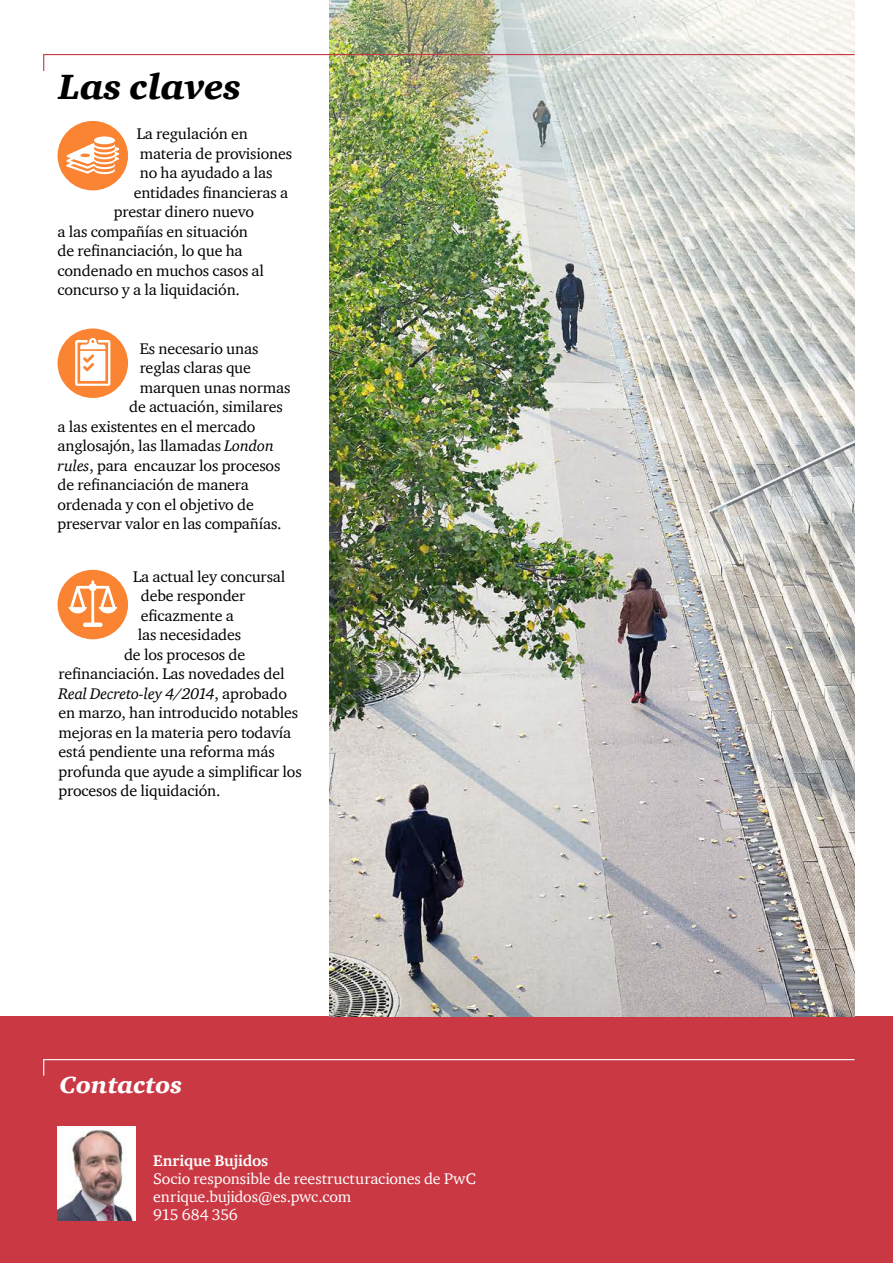
<style>
.page{position:relative;width:893px;height:1263px;background:#fff}
.page>*{position:absolute;margin:0;border:0;box-sizing:border-box;transform-origin:0 0}
.t1{font:italic 900 36px "ITC Charter Com";color:#000}
.t2{font:italic 900 24px "ITC Charter Com";color:#fff}
.t3{font:15.75px "ITC Charter Com";letter-spacing:-.01em;color:#000}
.t4{font:15.75px/18px "ITC Charter Com";letter-spacing:-.01em;color:#fff}
.t5{font:italic 15.75px "ITC Charter Com";letter-spacing:-.01em;color:#000}
.t6{font:700 15.75px "ITC Charter Com";letter-spacing:-.01em;color:#fff}
.s1{font-style:italic}
.s2{font-style:normal}
</style>
<div class="page">
<div style="left:0;top:1016px;width:893px;height:247px;background:#ca3843"></div>
<img style="left:329px;top:0;width:526px;height:1016px">
<img style="left:43px;top:53px;width:812px;height:19px">
<svg style="left:43px;top:1059px;width:812px;height:17px"></svg>
<img style="left:58px;top:1127px;width:77px;height:93px">
<svg style="left:58px;top:121px;width:70px;height:69px"></svg>
<svg style="left:58px;top:328px;width:70px;height:70px"></svg>
<svg style="left:58px;top:570px;width:70px;height:69px"></svg>
<h1 class="t1" style="left:59px;top:65px;width:184px">Las claves</h1>
<p class="t3" style="left:137px;top:124px;width:113px">La regulación en</p>
<p class="t3" style="left:140px;top:144px;width:154px">materia de provisiones</p>
<p class="t3" style="left:140px;top:163px;width:134px">no ha ayudado a las</p>
<p class="t3" style="left:134px;top:183px;width:156px">entidades financieras a</p>
<p class="t3" style="left:114px;top:202px;width:142px">prestar dinero nuevo</p>
<p class="t3" style="left:58px;top:222px;width:192px">a las compañías en situación</p>
<p class="t3" style="left:58px;top:241px;width:187px">de refinanciación, lo que ha</p>
<p class="t3" style="left:58px;top:261px;width:208px">condenado en muchos casos al</p>
<p class="t3" style="left:58px;top:280px;width:184px">concurso y a la liquidación.</p>
<p class="t3" style="left:140px;top:339px;width:120px">Es necesario unas</p>
<p class="t3" style="left:140px;top:358px;width:113px">reglas claras que</p>
<p class="t3" style="left:140px;top:378px;width:152px">marquen unas normas</p>
<p class="t3" style="left:129px;top:397px;width:155px">de actuación, similares</p>
<p class="t3" style="left:58px;top:417px;width:200px">a las existentes en el mercado</p>
<p class="t3" style="left:58px;top:436px;width:218px">anglosajón, las llamadas <span class="s1">London</span></p>
<p class="t3" style="left:58px;top:456px;width:224px"><span class="s1">rules</span>, para encauzar los procesos</p>
<p class="t3" style="left:58px;top:475px;width:193px">de refinanciación de manera</p>
<p class="t3" style="left:58px;top:495px;width:198px">ordenada y con el objetivo de</p>
<p class="t3" style="left:58px;top:514px;width:226px">preservar valor en las compañías.</p>
<p class="t3" style="left:133px;top:566px;width:154px">La actual ley concursal</p>
<p class="t3" style="left:141px;top:586px;width:106px">debe responder</p>
<p class="t3" style="left:141px;top:605px;width:95px">eficazmente a</p>
<p class="t3" style="left:138px;top:625px;width:105px">las necesidades</p>
<p class="t3" style="left:124px;top:644px;width:123px">de los procesos de</p>
<p class="t3" style="left:59px;top:664px;width:228px">refinanciación. Las novedades del</p>
<p class="t5" style="left:59px;top:684px;width:230px">Real Decreto-ley 4/2014<span class="s2">, aprobado</span></p>
<p class="t3" style="left:59px;top:703px;width:241px">en marzo, han introducido notables</p>
<p class="t3" style="left:59px;top:722px;width:234px">mejoras en la materia pero todavía</p>
<p class="t3" style="left:59px;top:742px;width:218px">está pendiente una reforma más</p>
<p class="t3" style="left:59px;top:761px;width:245px">profunda que ayude a simplificar los</p>
<p class="t3" style="left:59px;top:781px;width:163px">procesos de liquidación.</p>
<h2 class="t2" style="left:60px;top:1070px;width:124px">Contactos</h2>
<p class="t6" style="left:153px;top:1151px;width:117px">Enrique Bujidos</p>
<p class="t4" style="left:153px;top:1170px;width:324px">Socio responsible de reestructuraciones de PwC enrique.bujidos@es.pwc.com<br>915 684 356</p>
</div>
